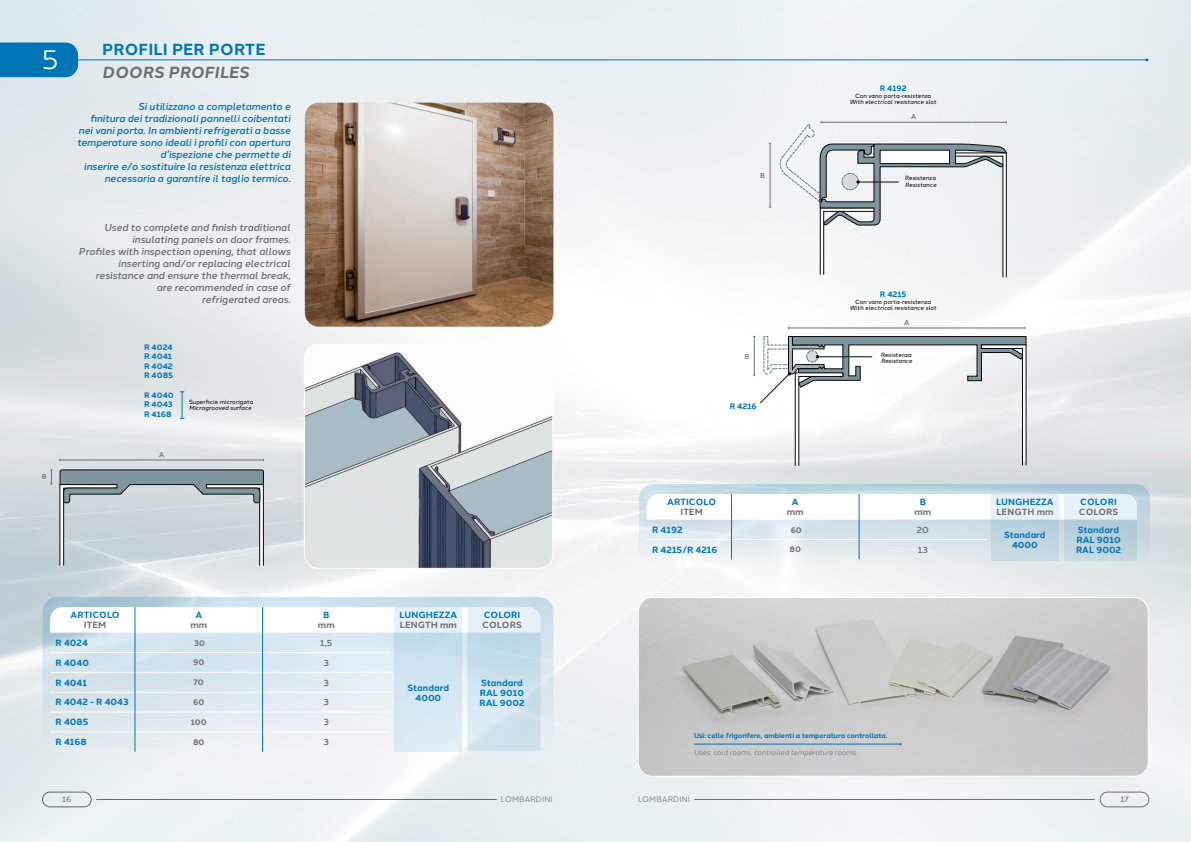
<style>
.page{position:relative;width:1191px;height:842px;background:#fff}
.page>*{position:absolute;margin:0;border:0;box-sizing:border-box;transform-origin:0 0}
.t1{font:27.5px "Halcom";color:#fff}
.t2{font:700 16px "Halcom";letter-spacing:.01em;color:#0075b3}
.t3{font:italic 700 16px "Halcom";letter-spacing:.01em;color:#706f6f}
.t4{font:italic 500 10px/12px "Halcom";letter-spacing:-.01em;color:#0075b3;text-align:right}
.t5{font:italic 500 10px/12px "Halcom";letter-spacing:-.01em;color:#706f6f;text-align:right}
.t6{font:700 9px/10px "Halcom";color:#0075b3;text-align:center}
.t7{font:700 9px "Halcom";letter-spacing:.01em;color:#706f6f}
.t8{font:500 9px "Halcom";color:#706f6f}
.t9{font:700 8px/9.6px "Halcom";color:#0075b3}
.t10{font:8px "Halcom";letter-spacing:.01em;color:#706f6f}
.t11{font:700 8px "Halcom";color:#706f6f}
.t12{font:8px "Halcom";color:#706f6f}
.t13{font:700 7px "Halcom";letter-spacing:-.01em;color:#0075b3}
.t14{font:italic 7px "Halcom";letter-spacing:-.01em;color:#706f6f}
.t15{font:500 7px "Halcom";color:#706f6f}
.t16{font:italic 6px "Halcom";color:#000}
.t17{font:6px "Halcom";color:#000}
</style>
<div class="page">
<img style="left:0;top:0;width:1191px;height:842px">
<svg style="left:59px;top:469px;width:205px;height:97px;background:#b7c2c6"></svg>
<div style="left:0;top:43px;width:78px;height:34px;background:#0075b3"></div>
<hr style="left:75px;top:59px;width:1072px;height:1px;background:#0075b3">
<img style="left:305px;top:103px;width:248px;height:224px">
<img style="left:305px;top:344px;width:247px;height:224px">
<div style="left:304px;top:344px;width:249px;height:225px;border:1px solid #fff;border-radius:14px"></div>
<img style="left:638px;top:597px;width:510px;height:179px">
<div style="left:638px;top:597px;width:510px;height:180px;border:1px solid #fff;border-radius:14px"></div>
<hr style="left:694px;top:744px;width:206px;height:1px;background:#0075b3">
<svg style="left:43px;top:597px;width:510px;height:154px;background:#c6dce6"></svg>
<svg style="left:50px;top:607px;width:490px;height:145px"></svg>
<svg style="left:639px;top:484px;width:511px;height:80px;background:#c7d9e3"></svg>
<svg style="left:646px;top:494px;width:491px;height:67px"></svg>
<svg style="left:180px;top:391px;width:4px;height:28px"></svg>
<svg style="left:50px;top:470px;width:3px;height:15px"></svg>
<hr style="left:60px;top:460px;width:203px;height:1px;background:#706f6f">
<svg style="left:753px;top:336px;width:273px;height:130px"></svg>
<hr style="left:788px;top:328px;width:236px;height:1px;background:#706f6f">
<hr style="left:770px;top:143px;width:1px;height:64px;background:#706f6f">
<svg style="left:779px;top:121px;width:228px;height:157px"></svg>
<div style="left:42px;top:792px;width:49px;height:15px;border:1px solid #706f6f;border-radius:7px"></div>
<hr style="left:96px;top:799px;width:401px;height:1px;background:#706f6f">
<hr style="left:694px;top:799px;width:400px;height:1px;background:#706f6f">
<div style="left:1100px;top:792px;width:49px;height:15px;border:1px solid #706f6f;border-radius:7px"></div>
<h1 class="t1" style="left:42px;top:38px;width:19px">5</h1>
<p class="t15" style="left:42px;top:471px;width:6px">B</p>
<h2 class="t2" style="left:102px;top:36px;width:165px">PROFILI PER PORTE</h2>
<h2 class="t3" style="left:102px;top:59px;width:148px">DOORS PROFILES</h2>
<p class="t4" style="left:77px;top:100px;width:215px">Si utilizzano a completamento e<br>finitura dei tradizionali pannelli coibentati nei vani porta. In ambienti refrigerati a basse temperature sono ideali i profili con apertura d’ispezione che permette di<br>inserire e/o sostituire la resistenza elettrica necessaria a garantire il taglio termico.</p>
<p class="t5" style="left:79px;top:220px;width:213px">Used to complete and finish traditional insulating panels on door frames.<br>Profiles with inspection opening, that allows inserting and/or replacing electrical resistance and ensure the thermal break, are recommended in case of<br>refrigerated areas.</p>
<p class="t9" style="left:144px;top:341px;width:31px">R 4024<br>R 4041<br>R 4042<br>R 4085</p>
<p class="t9" style="left:144px;top:389px;width:31px;text-align:justify">R 4040<br>R 4043<br>R 4168</p>
<p class="t17" style="left:189px;top:397px;width:66px">Superficie microrigata</p>
<p class="t16" style="left:189px;top:403px;width:64px">Microgrooved surface</p>
<p class="t15" style="left:159px;top:449px;width:7px">A</p>
<p class="t6" style="left:71px;top:609px;width:51px">ARTICOLO</p>
<p class="t7" style="left:84px;top:618px;width:24px">ITEM</p>
<p class="t6" style="left:195px;top:609px;width:8px">A</p>
<p class="t7" style="left:190px;top:618px;width:18px">mm</p>
<p class="t6" style="left:323px;top:609px;width:8px">B</p>
<p class="t7" style="left:318px;top:617px;width:18px">mm</p>
<p class="t6" style="left:56px;top:637px;width:34px">R 4024</p>
<p class="t11" style="left:194px;top:636px;width:12px">30</p>
<p class="t8" style="left:320px;top:635px;width:14px">1,5</p>
<p class="t6" style="left:56px;top:657px;width:35px">R 4040</p>
<p class="t11" style="left:193px;top:656px;width:13px">90</p>
<p class="t8" style="left:323px;top:655px;width:7px">3</p>
<p class="t6" style="left:56px;top:677px;width:33px">R 4041</p>
<p class="t11" style="left:194px;top:676px;width:12px">70</p>
<p class="t8" style="left:323px;top:675px;width:7px">3</p>
<p class="t6" style="left:56px;top:697px;width:75px">R 4042 - R 4043</p>
<p class="t11" style="left:193px;top:696px;width:13px">60</p>
<p class="t8" style="left:323px;top:695px;width:7px">3</p>
<p class="t6" style="left:56px;top:716px;width:34px">R 4085</p>
<p class="t11" style="left:191px;top:716px;width:17px">100</p>
<p class="t8" style="left:323px;top:715px;width:7px">3</p>
<p class="t6" style="left:56px;top:736px;width:33px">R 4168</p>
<p class="t11" style="left:193px;top:735px;width:13px">80</p>
<p class="t8" style="left:323px;top:735px;width:7px">3</p>
<p class="t6" style="left:399px;top:609px;width:59px">LUNGHEZZA</p>
<p class="t7" style="left:400px;top:617px;width:59px">LENGTH mm</p>
<p class="t6" style="left:484px;top:609px;width:38px">COLORI</p>
<p class="t7" style="left:482px;top:617px;width:41px">COLORS</p>
<p class="t6" style="left:407px;top:682px;width:43px">Standard<br>4000</p>
<p class="t6" style="left:479px;top:677px;width:47px;text-align:left">Standard<br>RAL 9010<br>RAL 9002</p>
<p class="t9" style="left:879px;top:83px;width:29px">R 4192</p>
<p class="t17" style="left:855px;top:91px;width:78px">Con vano porta-resistenza</p>
<p class="t16" style="left:850px;top:97px;width:88px">With electrical resistance slot</p>
<p class="t15" style="left:760px;top:169px;width:6px">B</p>
<p class="t15" style="left:744px;top:351px;width:6px">B</p>
<p class="t9" style="left:729px;top:401px;width:29px">R 4216</p>
<p class="t6" style="left:667px;top:496px;width:51px">ARTICOLO</p>
<p class="t7" style="left:680px;top:505px;width:24px">ITEM</p>
<p class="t6" style="left:792px;top:496px;width:8px">A</p>
<p class="t7" style="left:787px;top:505px;width:18px">mm</p>
<p class="t15" style="left:911px;top:111px;width:7px">A</p>
<p class="t17" style="left:905px;top:173px;width:32px">Resistenza</p>
<p class="t16" style="left:905px;top:180px;width:33px">Resistance</p>
<p class="t9" style="left:880px;top:289px;width:28px">R 4215</p>
<p class="t17" style="left:855px;top:297px;width:78px">Con vano porta-resistenza</p>
<p class="t16" style="left:850px;top:303px;width:88px">With electrical resistance slot</p>
<p class="t15" style="left:904px;top:317px;width:7px">A</p>
<p class="t17" style="left:881px;top:350px;width:32px">Resistenza</p>
<p class="t16" style="left:881px;top:356px;width:33px">Resistance</p>
<p class="t6" style="left:919px;top:496px;width:8px">B</p>
<p class="t7" style="left:914px;top:504px;width:18px">mm</p>
<p class="t6" style="left:996px;top:496px;width:59px">LUNGHEZZA</p>
<p class="t7" style="left:996px;top:504px;width:59px">LENGTH mm</p>
<p class="t6" style="left:1080px;top:496px;width:38px">COLORI</p>
<p class="t7" style="left:1078px;top:504px;width:41px">COLORS</p>
<p class="t6" style="left:652px;top:524px;width:32px">R 4192</p>
<p class="t11" style="left:790px;top:523px;width:13px">60</p>
<p class="t8" style="left:916px;top:522px;width:14px">20</p>
<p class="t6" style="left:1004px;top:529px;width:43px">Standard<br>4000</p>
<p class="t6" style="left:1076px;top:524px;width:46px;text-align:left">Standard<br>RAL 9010</p>
<p class="t6" style="left:652px;top:544px;width:67px">R 4215/R 4216</p>
<p class="t11" style="left:789px;top:543px;width:13px">80</p>
<p class="t8" style="left:917px;top:542px;width:12px">13</p>
<p class="t6" style="left:1076px;top:544px;width:47px">RAL 9002</p>
<p class="t13" style="left:694px;top:730px;width:195px">Usi: celle frigorifere, ambienti a temperatura controllata.</p>
<p class="t14" style="left:694px;top:747px;width:165px">Uses: cold rooms, controlled temperature rooms.</p>
<p class="t12" style="left:62px;top:793px;width:11px">16</p>
<p class="t10" style="left:501px;top:793px;width:54px">LOMBARDINI</p>
<p class="t10" style="left:638px;top:793px;width:54px">LOMBARDINI</p>
<p class="t12" style="left:1120px;top:793px;width:10px">17</p>
</div>
